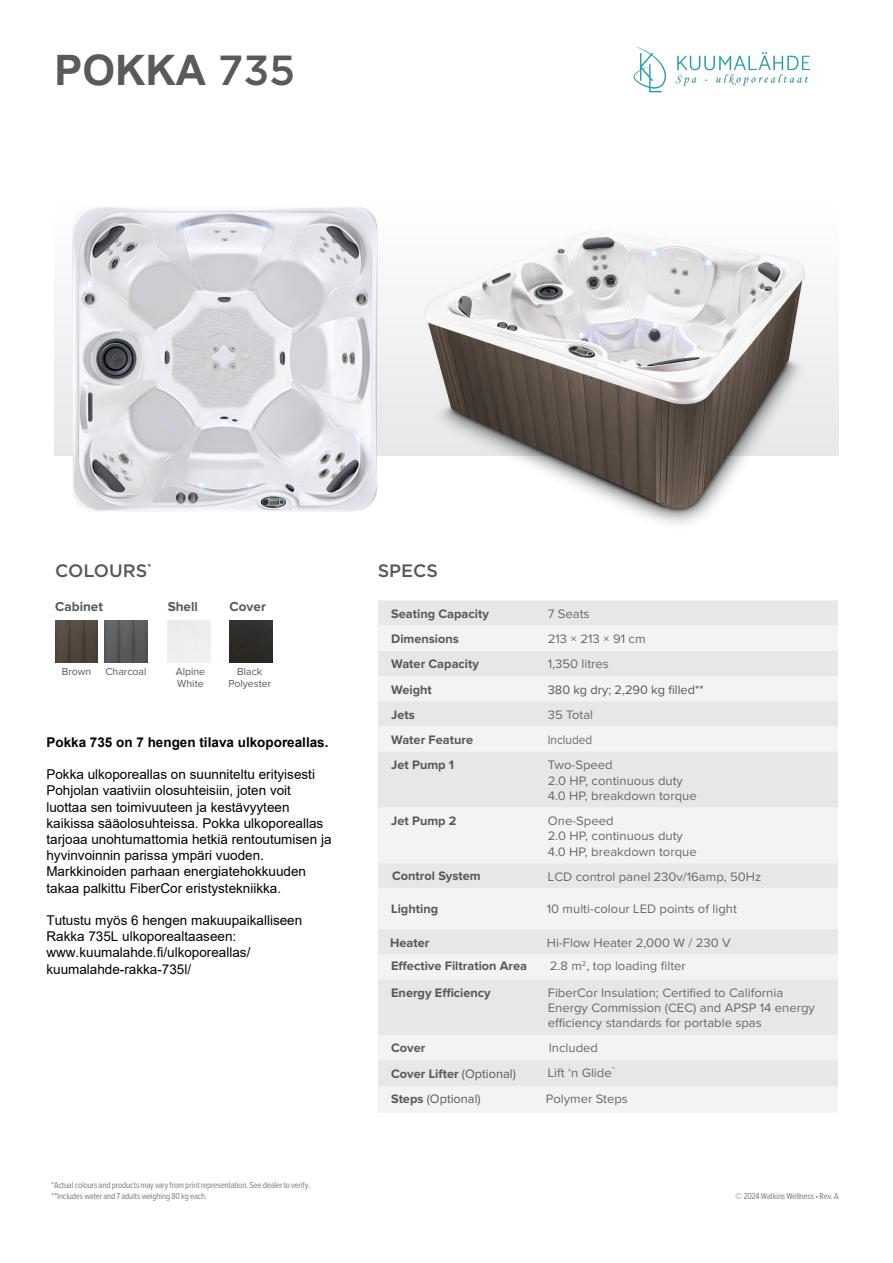
<style>
.page{position:relative;width:893px;height:1263px;background:#fff}
.page>*{position:absolute;margin:0;border:0;box-sizing:border-box;transform-origin:0 0}
.t1{font:700 42px "Arial";color:#585a5c}
.t2{font:500 18px "Gotham";color:#57585a}
.t3{font:13.5px/16.2px "Arial";color:#000}
.t4{font:700 13.5px "Arial";color:#000}
.t5{font:700 13.5px "Proxima Nova";color:#57585a}
.t6{font:12.75px/15.3px "Proxima Nova";color:#69696c}
.t7{font:700 12.75px "Proxima Nova";color:#57585a}
.t8{font:12.75px "Proxima Nova";color:#57585a}
.t9{font:12.75px "Proxima Nova";color:#69696c;scale:.92 1}
.t10{font:10.5px/12px "Proxima Nova";color:#57585a}
.t11{font:500 10.5px "Gotham";color:#57585a}
.t12{font:9px/10.8px "Proxima Nova Cond";letter-spacing:-.015em;color:#787a7d}
.s1{font-family:"Gotham";font-weight:500}
.s2{font-weight:400}
.s3{font-weight:700}
</style>
<div class="page">
<div style="left:54px;top:199px;width:785px;height:257px;background:linear-gradient(to bottom,#fff,#e6e7e9)"></div>
<img style="left:402px;top:220px;width:422px;height:304px">
<img style="left:72px;top:206px;width:305px;height:306px">
<img style="left:425px;top:231px;width:379px;height:278px">
<img style="left:55px;top:620px;width:43px;height:43px">
<img style="left:230px;top:620px;width:42px;height:43px">
<img style="left:105px;top:620px;width:42px;height:43px">
<svg style="left:378px;top:600px;width:459px;height:26px;background:#e6e7e9"></svg>
<svg style="left:378px;top:626px;width:460px;height:487px;fill:#f2f3f4"></svg>
<div style="left:378px;top:751px;width:460px;height:56px;background:#e6e7e9"></div>
<img style="left:633px;top:46px;width:177px;height:47px">
<h1 class="t1" style="left:54px;top:40px;width:242px">POKKA <span class="s1">735</span></h1>
<p class="t11" style="left:147px;top:561px;width:6px">*</p>
<h2 class="t2" style="left:55px;top:560px;width:94px">COLOURS</h2>
<h2 class="t2" style="left:378px;top:560px;width:62px">SPECS</h2>
<p class="t5" style="left:55px;top:601px;width:49px">Cabinet</p>
<p class="t5" style="left:168px;top:601px;width:32px">Shell</p>
<p class="t5" style="left:230px;top:601px;width:38px">Cover</p>
<p class="t10" style="left:106px;top:666px;width:43px">Charcoal</p>
<p class="t10" style="left:62px;top:666px;width:31px">Brown</p>
<p class="t10" style="left:228px;top:666px;width:44px;text-align:center">Black<br>Polyester</p>
<p class="t10" style="left:176px;top:666px;width:31px">Alpine<br>White</p>
<p class="t4" style="left:46px;top:732px;width:284px">Pokka 735 on 7 hengen tilava ulkoporeallas.</p>
<p class="t3" style="left:46px;top:766px;width:287px">Pokka ulkoporeallas on suunniteltu erityisesti Pohjolan vaativiin olosuhteisiin, joten voit luottaa sen toimivuuteen ja kestävyyteen kaikissa sääolosuhteissa. Pokka ulkoporeallas tarjoaa unohtumattomia hetkiä rentoutumisen ja hyvinvoinnin parissa ympäri vuoden.<br>Markkinoiden parhaan energiatehokkuuden takaa palkittu FiberCor eristystekniikka.</p>
<p class="t3" style="left:46px;top:912px;width:257px">Tutustu myös 6 hengen makuupaikalliseen Rakka 735L ulkoporealtaaseen: www.kuumalahde.fi/ulkoporeallas/ kuumalahde-rakka-735l/</p>
<p class="t12" style="left:52px;top:1180px;width:260px">*Actual colours and products may vary from print representation. See dealer to verify. **Includes water and 7 adults weighing 80 kg each.</p>
<p class="t7" style="left:391px;top:608px;width:99px">Seating Capacity</p>
<p class="t6" style="left:548px;top:607px;width:43px">7 Seats</p>
<p class="t7" style="left:391px;top:634px;width:69px">Dimensions</p>
<p class="t6" style="left:548px;top:632px;width:99px">213 × 213 × 91 cm</p>
<p class="t7" style="left:391px;top:659px;width:89px">Water Capacity</p>
<p class="t6" style="left:548px;top:657px;width:63px">1,350 litres</p>
<p class="t7" style="left:391px;top:684px;width:42px">Weight</p>
<p class="t8" style="left:548px;top:684px;width:157px">380 kg dry; 2,290 kg filled**</p>
<p class="t7" style="left:391px;top:709px;width:25px">Jets</p>
<p class="t6" style="left:548px;top:708px;width:47px">35 Total</p>
<p class="t7" style="left:391px;top:734px;width:83px">Water Feature</p>
<p class="t9" style="left:548px;top:734px;width:50px">Included</p>
<p class="t7" style="left:391px;top:760px;width:65px">Jet Pump 1</p>
<p class="t6" style="left:548px;top:758px;width:150px">Two-Speed<br>2.0 HP, continuous duty<br>4.0 HP, breakdown torque</p>
<p class="t7" style="left:391px;top:815px;width:67px">Jet Pump 2</p>
<p class="t6" style="left:548px;top:814px;width:150px">One-Speed<br>2.0 HP, continuous duty<br>4.0 HP, breakdown torque</p>
<p class="t7" style="left:392px;top:871px;width:90px">Control System</p>
<p class="t6" style="left:548px;top:870px;width:215px">LCD control panel 230v/16amp, 50Hz</p>
<p class="t7" style="left:391px;top:903px;width:49px">Lighting</p>
<p class="t6" style="left:547px;top:902px;width:192px">10 multi-colour LED points of light</p>
<p class="t7" style="left:390px;top:937px;width:41px">Heater</p>
<p class="t6" style="left:547px;top:936px;width:185px">Hi-Flow Heater 2,000 W / 230 V</p>
<p class="t7" style="left:391px;top:987px;width:101px">Energy Efficiency</p>
<p class="t6" style="left:548px;top:986px;width:269px">FiberCor Insulation; Certified to California<br>Energy Commission (CEC) and APSP 14 energy efficiency standards for portable spas</p>
<p class="t7" style="left:391px;top:960px;width:137px">Effective Filtration Area</p>
<p class="t6" style="left:550px;top:959px;width:138px">2.8 m<sup>2</sup>, top loading filter</p>
<p class="t7" style="left:391px;top:1043px;width:36px">Cover</p>
<p class="t6" style="left:549px;top:1041px;width:51px">Included</p>
<p class="t7" style="left:391px;top:1068px;width:126px">Cover Lifter <span class="s2">(Optional)</span></p>
<p class="t6" style="left:548px;top:1065px;width:69px">Lift ‘n Glide<sup>™</sup></p>
<p class="t8" style="left:391px;top:1093px;width:91px"><span class="s3">Steps</span> (Optional)</p>
<p class="t6" style="left:546px;top:1092px;width:84px">Polymer Steps</p>
<p class="t12" style="left:735px;top:1191px;width:105px">© 2024 Watkins Wellness • Rev. A</p>
</div>
